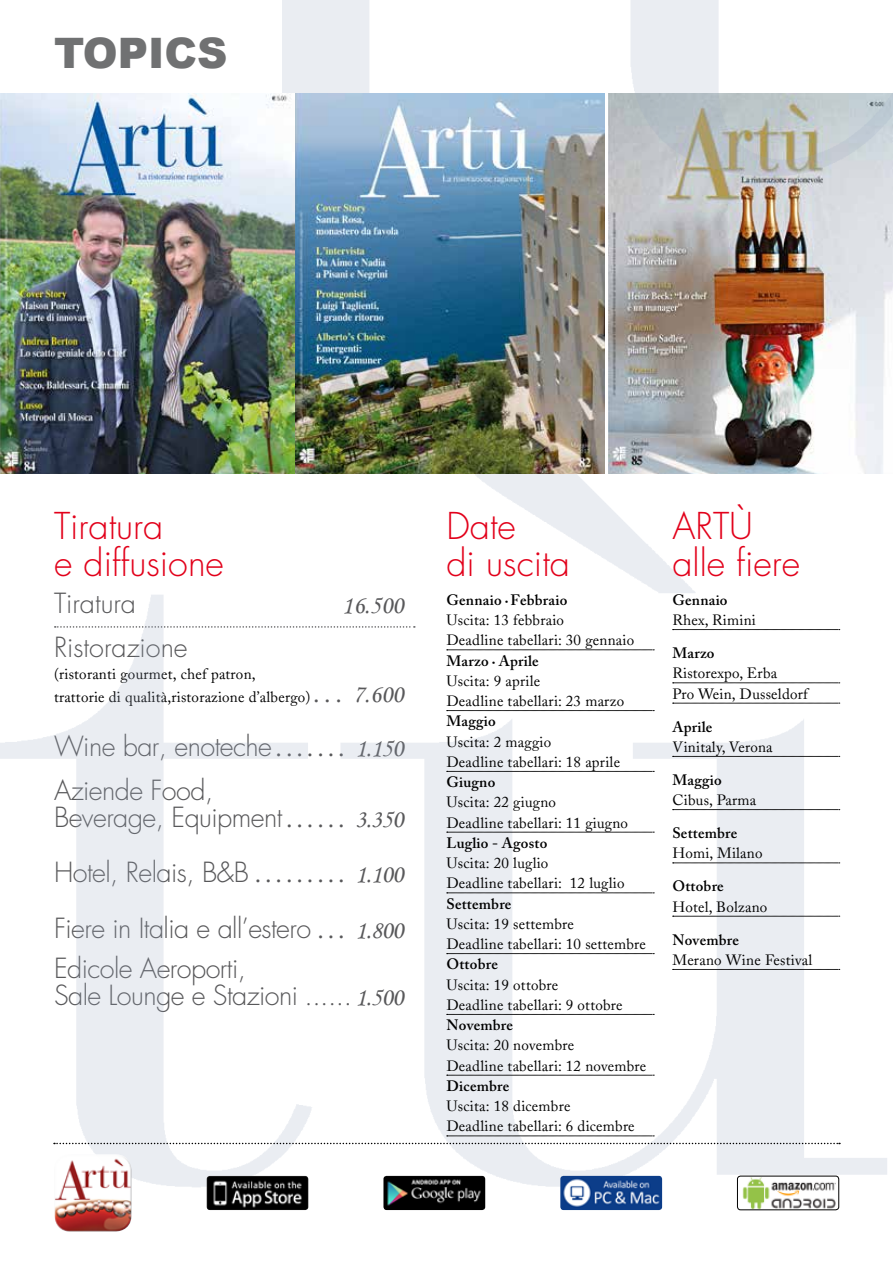
<style>
.page{position:relative;width:893px;height:1263px;background:#fff}
.page>*{position:absolute;margin:0;border:0;box-sizing:border-box;transform-origin:0 0}
.t1{font:900 42px "Arial";color:#707172}
.t2{font:300 36px/37.5px "Futura Std";color:#e2001a}
.t3{font:300 27px/55.3px "Futura Std";letter-spacing:-.02em;color:#58585a}
.t4{font:300 27px "Futura Std";color:#58585a}
.t5{font:25.5px "Monotype Corsiva";color:#58585a}
.t6{font:15px/20.2px "Adobe Caslon";letter-spacing:.015em;color:#000}
.t7{font:600 15px "Adobe Caslon Pro";letter-spacing:.015em;color:#000}
.s1{font-family:"Futura Std";font-weight:300;font-size:36px}
.s2{font-size:36px}
.s3{font-family:"Monotype Corsiva";font-weight:400;font-size:25.5px}
.s4{font-size:9px}
</style>
<div class="page">
<img style="left:0;top:517px;width:887px;height:715px">
<img style="left:282px;top:0;width:611px;height:517px">
<img style="left:54px;top:1154px;width:77px;height:77px">
<img style="left:207px;top:1176px;width:101px;height:34px">
<img style="left:560px;top:1176px;width:102px;height:34px">
<img style="left:383px;top:1176px;width:102px;height:34px">
<img style="left:739px;top:1178px;width:98px;height:30px">
<div style="left:737px;top:1176px;width:102px;height:34px;border:1px solid #000;border-radius:3px"></div>
<svg style="left:54px;top:1143px;width:786px;height:1px"></svg>
<svg style="left:447px;top:650px;width:207px;height:1px"></svg>
<svg style="left:447px;top:710px;width:207px;height:1px"></svg>
<svg style="left:447px;top:771px;width:207px;height:1px"></svg>
<svg style="left:447px;top:832px;width:207px;height:1px"></svg>
<svg style="left:447px;top:893px;width:207px;height:1px"></svg>
<svg style="left:447px;top:953px;width:207px;height:1px"></svg>
<svg style="left:447px;top:1014px;width:207px;height:1px"></svg>
<svg style="left:447px;top:1075px;width:207px;height:1px"></svg>
<svg style="left:447px;top:1136px;width:207px;height:1px"></svg>
<svg style="left:673px;top:629px;width:167px;height:1px"></svg>
<svg style="left:673px;top:683px;width:167px;height:1px"></svg>
<svg style="left:673px;top:703px;width:167px;height:1px"></svg>
<svg style="left:673px;top:756px;width:167px;height:1px"></svg>
<svg style="left:673px;top:809px;width:167px;height:1px"></svg>
<svg style="left:673px;top:863px;width:167px;height:1px"></svg>
<svg style="left:673px;top:916px;width:167px;height:1px"></svg>
<svg style="left:673px;top:969px;width:167px;height:1px"></svg>
<img style="left:0;top:93px;width:604px;height:381px">
<h1 class="t1" style="left:54px;top:23px;width:175px">TOPICS</h1>
<h2 class="t2" style="left:54px;top:508px;width:171px">Tiratura<br>e diffusione</h2>
<h3 class="t4" style="left:54px;top:587px;width:84px">Tiratura</h3>
<h3 class="t5" style="left:342px;top:590px;width:63px">16.500</h3>
<h3 class="t4" style="left:54px;top:630px;width:135px">Ristorazione</h3>
<p class="t6" style="left:54px;top:663px;width:258px;line-height:22.5px">(ristoranti gourmet, chef patron,<br>trattorie di qualità,ristorazione d’albergo)</p>
<h3 class="t5" style="left:311px;top:678px;width:94px"><span class="s1">...</span> 7.600</h3>
<h3 class="t3" style="left:54px;top:725px;width:351px;line-height:44px">Wine bar, enoteche<span class="s2">.......</span> <span class="s3">1.150<br></span>Aziende Food,</h3>
<h3 class="t3" style="left:54px;top:791px;width:351px;text-align:justify">Beverage, Equipment<span class="s2">......</span> <span class="s3">3.350<br></span>Hotel, Relais, B&amp;B<span class="s2">.........</span> <span class="s3">1.100<br></span>Fiere in Italia e all’estero <span class="s2">...</span> <span class="s3">1.800</span></h3>
<h3 class="t3" style="left:54px;top:955px;width:351px;line-height:27px">Edicole Aeroporti,<br>Sale Lounge e Stazioni ...... <span class="s3">1.500</span></h3>
<h2 class="t2" style="left:446px;top:508px;width:125px">Date<br>di uscita</h2>
<p class="t7" style="left:446px;top:591px;width:122px">Gennaio <span class="s4">•</span> Febbraio</p>
<p class="t6" style="left:446px;top:610px;width:189px">Uscita: 13 febbraio<br>Deadline tabellari: 30 gennaio</p>
<p class="t7" style="left:446px;top:652px;width:94px">Marzo <span class="s4">•</span> Aprile</p>
<p class="t6" style="left:446px;top:671px;width:179px">Uscita: 9 aprile<br>Deadline tabellari: 23 marzo</p>
<p class="t7" style="left:446px;top:712px;width:51px">Maggio</p>
<p class="t6" style="left:446px;top:732px;width:175px">Uscita: 2 maggio<br>Deadline tabellari: 18 aprile</p>
<p class="t7" style="left:446px;top:773px;width:50px">Giugno</p>
<p class="t6" style="left:446px;top:792px;width:183px">Uscita: 22 giugno<br>Deadline tabellari: 11 giugno</p>
<p class="t7" style="left:446px;top:834px;width:102px">Luglio - Agosto</p>
<p class="t6" style="left:446px;top:853px;width:180px">Uscita: 20 luglio<br>Deadline tabellari: 12 luglio</p>
<p class="t7" style="left:446px;top:895px;width:66px">Settembre</p>
<p class="t6" style="left:446px;top:914px;width:201px">Uscita: 19 settembre<br>Deadline tabellari: 10 settembre</p>
<p class="t7" style="left:446px;top:955px;width:53px">Ottobre</p>
<p class="t6" style="left:446px;top:975px;width:177px">Uscita: 19 ottobre<br>Deadline tabellari: 9 ottobre</p>
<p class="t7" style="left:446px;top:1016px;width:68px">Novembre</p>
<p class="t6" style="left:446px;top:1035px;width:201px">Uscita: 20 novembre<br>Deadline tabellari: 12 novembre</p>
<p class="t7" style="left:446px;top:1077px;width:64px">Dicembre</p>
<p class="t6" style="left:446px;top:1096px;width:190px">Uscita: 18 dicembre<br>Deadline tabellari: 6 dicembre</p>
<h2 class="t2" style="left:672px;top:508px;width:129px">ARTÙ alle fiere</h2>
<p class="t7" style="left:672px;top:591px;width:57px">Gennaio</p>
<p class="t6" style="left:672px;top:610px;width:85px">Rhex, Rimini</p>
<p class="t7" style="left:672px;top:644px;width:44px">Marzo</p>
<p class="t6" style="left:672px;top:663px;width:137px">Ristorexpo, Erba<br>Pro Wein, Dusseldorf</p>
<p class="t7" style="left:672px;top:718px;width:41px">Aprile</p>
<p class="t6" style="left:672px;top:737px;width:102px">Vinitaly, Verona</p>
<p class="t7" style="left:672px;top:771px;width:51px">Maggio</p>
<p class="t6" style="left:672px;top:790px;width:85px">Cibus, Parma</p>
<p class="t7" style="left:672px;top:824px;width:66px">Settembre</p>
<p class="t6" style="left:672px;top:843px;width:92px">Homi, Milano</p>
<p class="t7" style="left:672px;top:877px;width:53px">Ottobre</p>
<p class="t6" style="left:672px;top:897px;width:96px">Hotel, Bolzano</p>
<p class="t7" style="left:672px;top:931px;width:68px">Novembre</p>
<p class="t6" style="left:672px;top:950px;width:141px">Merano Wine Festival</p>
</div>
